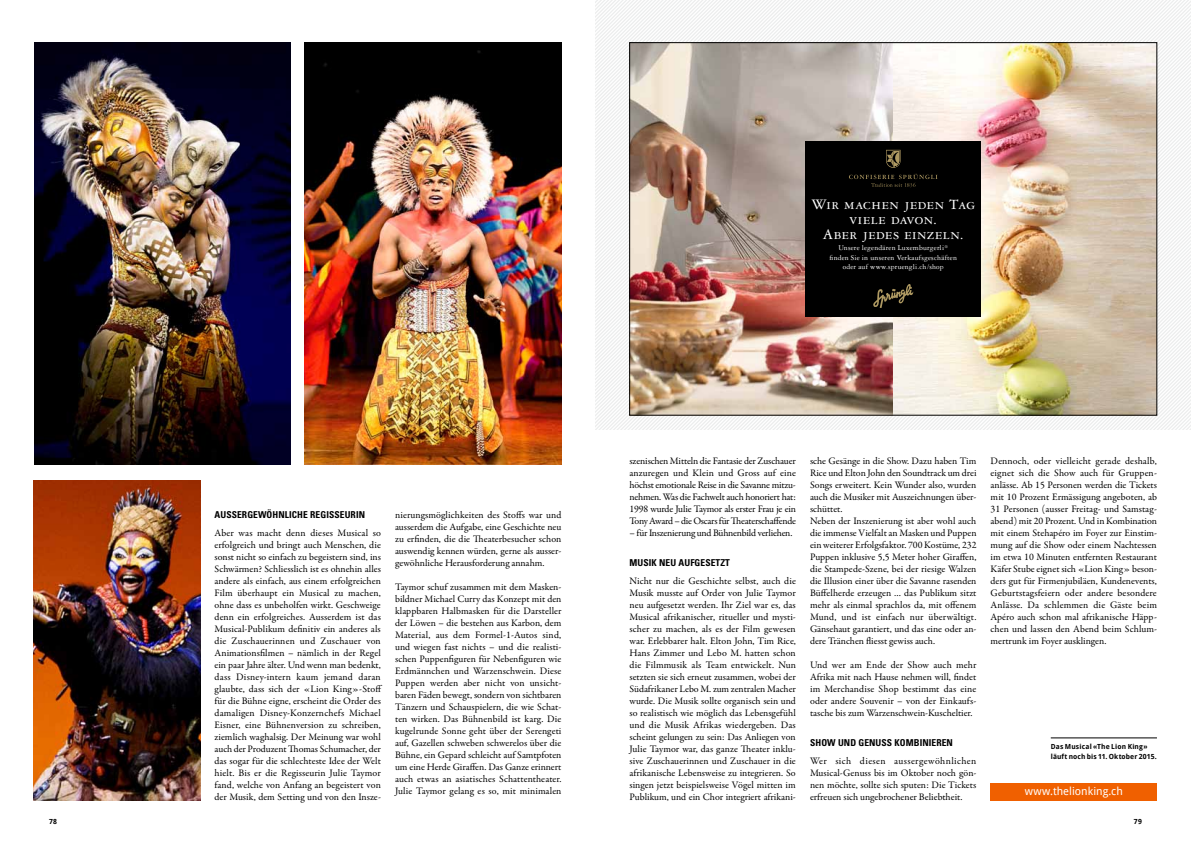
<style>
.page{position:relative;width:1191px;height:842px;background:#fff}
.page>*{position:absolute;margin:0;border:0;box-sizing:border-box;transform-origin:0 0}
.t1{font:15.5px/14.7px "Garamond Three SC";letter-spacing:.025em;color:#fff;text-align:center}
.t2{font:11px "Droid Sans";color:#fff}
.t3{font:10px/12px "Garamond Premr Pro";color:#000;text-align:justify}
.t4{font:10px "Garamond Premr Pro";letter-spacing:-.02em;color:#000}
.t5{font:700 condensed 9.5px "Univers LT Std";letter-spacing:.01em;color:#000}
.t6{font:7.7px/9.3px "Garamond Three";letter-spacing:.02em;color:#fff;text-align:center}
.t7{font:700 7px/10px "Droid Sans";letter-spacing:.02em;color:#000}
</style>
<div class="page">
<svg style="left:595px;top:0;width:596px;height:429px;fill:#f4f4f4"></svg>
<img style="left:631px;top:45px;width:524px;height:368px">
<div style="left:805px;top:141px;width:176px;height:176px;background:#000"></div>
<svg style="left:873px;top:284px;width:40px;height:24px"></svg>
<svg style="left:849px;top:174px;width:88px;height:13px"></svg>
<svg style="left:886px;top:150px;width:14px;height:18px"></svg>
<img style="left:34px;top:43px;width:257px;height:421px">
<img style="left:305px;top:43px;width:256px;height:421px">
<div style="left:990px;top:783px;width:167px;height:17px;background:#f06000"></div>
<img style="left:34px;top:480px;width:166px;height:320px">
<hr style="left:1050px;top:738px;width:107px;height:1px;background:#000">
<h1 class="t1" style="left:811px;top:197px;width:165px">Wir machen jeden Tag viele davon.<br>Aber jedes einzeln.</h1>
<p class="t6" style="left:829px;top:243px;width:129px">Unsere legendären Luxemburgerli<sup>® </sup>finden Sie in unseren Verkaufsgeschäften oder auf www.spruengli.ch/shop</p>
<p class="t5" style="left:214px;top:509px;width:152px">AUSSERGEWÖHNLICHE REGISSEURIN</p>
<p class="t3" style="left:214px;top:527px;width:169px;text-align:left">Aber was macht denn dieses Musical so erfolgreich und bringt auch Menschen, die sonst nicht so einfach zu begeistern sind, ins Schwärmen? Schliesslich ist es ohnehin alles andere als einfach, aus einem erfolgreichen Film überhaupt ein Musical zu machen, ohne dass es unbeholfen wirkt. Geschweige denn ein erfolgreiches. Ausserdem ist das Musical-Publikum definitiv ein anderes als die Zuschauerinnen und Zuschauer von Animationsfilmen – nämlich in der Regel ein paar Jahre älter. Und wenn man bedenkt, dass Disney-intern kaum jemand daran glaubte, dass sich der «Lion King»-Stoff für die Bühne eigne, erscheint die Order des damaligen Disney-Konzernchefs Michael Eisner, eine Bühnenversion zu schreiben, ziemlich waghalsig. Der Meinung war wohl auch der Produzent Thomas Schumacher, der das sogar für die schlechteste Idee der Welt hielt. Bis er die Regisseurin Julie Taymor fand, welche von Anfang an begeistert von der Musik, dem Setting und von den Insze-</p>
<p class="t3" style="left:395px;top:509px;width:168px">nierungsmöglichkeiten des Stoffs war und ausserdem die Aufgabe, eine Geschichte neu zu erfinden, die die Theaterbesucher schon auswendig kennen würden, gerne als ausser&shy;gewöhnliche Herausforderung annahm.</p>
<p class="t3" style="left:395px;top:581px;width:168px">Taymor schuf zusammen mit dem Masken&shy;bildner Michael Curry das Konzept mit den klappbaren Halbmasken für die Darsteller der Löwen – die bestehen aus Karbon, dem Material, aus dem Formel-1-Autos sind, und wiegen fast nichts – und die realisti&shy;schen Puppenfiguren für Nebenfiguren wie Erdmännchen und Warzenschwein. Diese Puppen werden aber nicht von unsicht&shy;baren Fäden bewegt, sondern von sichtbaren Tänzern und Schauspielern, die wie Schat&shy;ten wirken. Das Bühnenbild ist karg. Die kugelrunde Sonne geht über der Serengeti auf, Gazellen schweben schwerelos über die Bühne, ein Gepard schleicht auf Samtpfoten um eine Herde Giraffen. Das Ganze erinnert auch etwas an asiatisches Schattentheater.<br>Julie Taymor gelang es so, mit minimalen</p>
<p class="t3" style="left:629px;top:455px;width:168px">szenischen Mitteln die Fantasie der Zuschauer anzuregen und Klein und Gross auf eine höchst emotionale Reise in die Savanne mitzu&shy;nehmen. Was die Fachwelt auch honoriert hat:<br>1998 wurde Julie Taymor als erster Frau je ein Tony Award – die Oscars für Theaterschaffende</p>
<p class="t4" style="left:629px;top:527px;width:164px">– für Inszenierung und Bühnenbild verliehen.</p>
<p class="t5" style="left:629px;top:557px;width:102px">MUSIK NEU AUFGESETZT</p>
<p class="t3" style="left:629px;top:575px;width:168px">Nicht nur die Geschichte selbst, auch die Musik musste auf Order von Julie Taymor neu aufgesetzt werden. Ihr Ziel war es, das Musical afrikanischer, ritueller und mysti&shy;scher zu machen, als es der Film gewesen war. Erlebbarer halt. Elton John, Tim Rice, Hans Zimmer und Lebo M. hatten schon die Filmmusik als Team entwickelt. Nun setzten sie sich erneut zusammen, wobei der Südafrikaner Lebo M. zum zentralen Macher wurde. Die Musik sollte organisch sein und so realistisch wie möglich das Lebensgefühl und die Musik Afrikas wiedergeben. Das scheint gelungen zu sein: Das Anliegen von Julie Taymor war, das ganze Theater inklu&shy;sive Zuschauerinnen und Zuschauer in die afrikanische Lebensweise zu integrieren. So singen jetzt beispielsweise Vögel mitten im Publikum, und ein Chor integriert afrikani-</p>
<p class="t3" style="left:810px;top:455px;width:168px;text-align:left">sche Gesänge in die Show. Dazu haben Tim Rice und Elton John den Soundtrack um drei Songs erweitert. Kein Wunder also, wurden auch die Musiker mit Auszeichnungen über&shy;schüttet.<br>Neben der Inszenierung ist aber wohl auch die immense Vielfalt an Masken und Puppen ein weiterer Erfolgsfaktor. 700 Kostüme, 232<br>Puppen inklusive 5,5 Meter hoher Giraffen, die Stampede-Szene, bei der riesige Walzen die Illusion einer über die Savanne rasenden Büffelherde erzeugen … das Publikum sitzt mehr als einmal sprachlos da, mit offenem Mund, und ist einfach nur überwältigt.<br>Gänsehaut garantiert, und das eine oder an&shy;dere Tränchen fliesst gewiss auch.</p>
<p class="t3" style="left:810px;top:659px;width:168px">Und wer am Ende der Show auch mehr Afrika mit nach Hause nehmen will, findet im Merchandise Shop bestimmt das eine oder andere Souvenir – von der Einkaufs&shy;tasche bis zum Warzenschwein-Kuscheltier.</p>
<p class="t5" style="left:810px;top:737px;width:144px">SHOW UND GENUSS KOMBINIEREN</p>
<p class="t3" style="left:810px;top:755px;width:168px">Wer sich diesen aussergewöhnlichen Musical-Genuss bis im Oktober noch gön&shy;nen möchte, sollte sich sputen: Die Tickets erfreuen sich ungebrochener Beliebtheit.</p>
<p class="t3" style="left:990px;top:455px;width:168px">Dennoch, oder vielleicht gerade deshalb, eignet sich die Show auch für Gruppen&shy;anlässe. Ab 15 Personen werden die Tickets mit 10 Prozent Ermässigung angeboten, ab 31 Personen (ausser Freitag- und Samstag&shy;abend) mit 20 Prozent. Und in Kombination mit einem Stehapéro im Foyer zur Einstim&shy;mung auf die Show oder einem Nachtessen im etwa 10 Minuten entfernten Restaurant Käfer Stube eignet sich «Lion King» beson&shy;ders gut für Firmenjubiläen, Kundenevents, Geburtstagsfeiern oder andere besondere Anlässe. Da schlemmen die Gäste beim Apéro auch schon mal afrikanische Häpp&shy;chen und lassen den Abend beim Schlum&shy;mertrunk im Foyer ausklingen.</p>
<p class="t7" style="left:1050px;top:741px;width:107px">Das Musical «The Lion King» läuft noch bis 11. Oktober 2015.</p>
<p class="t2" style="left:1024px;top:784px;width:100px">www.thelionking.ch</p>
<p class="t7" style="left:49px;top:816px;width:9px">78</p>
<p class="t7" style="left:1134px;top:816px;width:9px">79</p>
</div>
